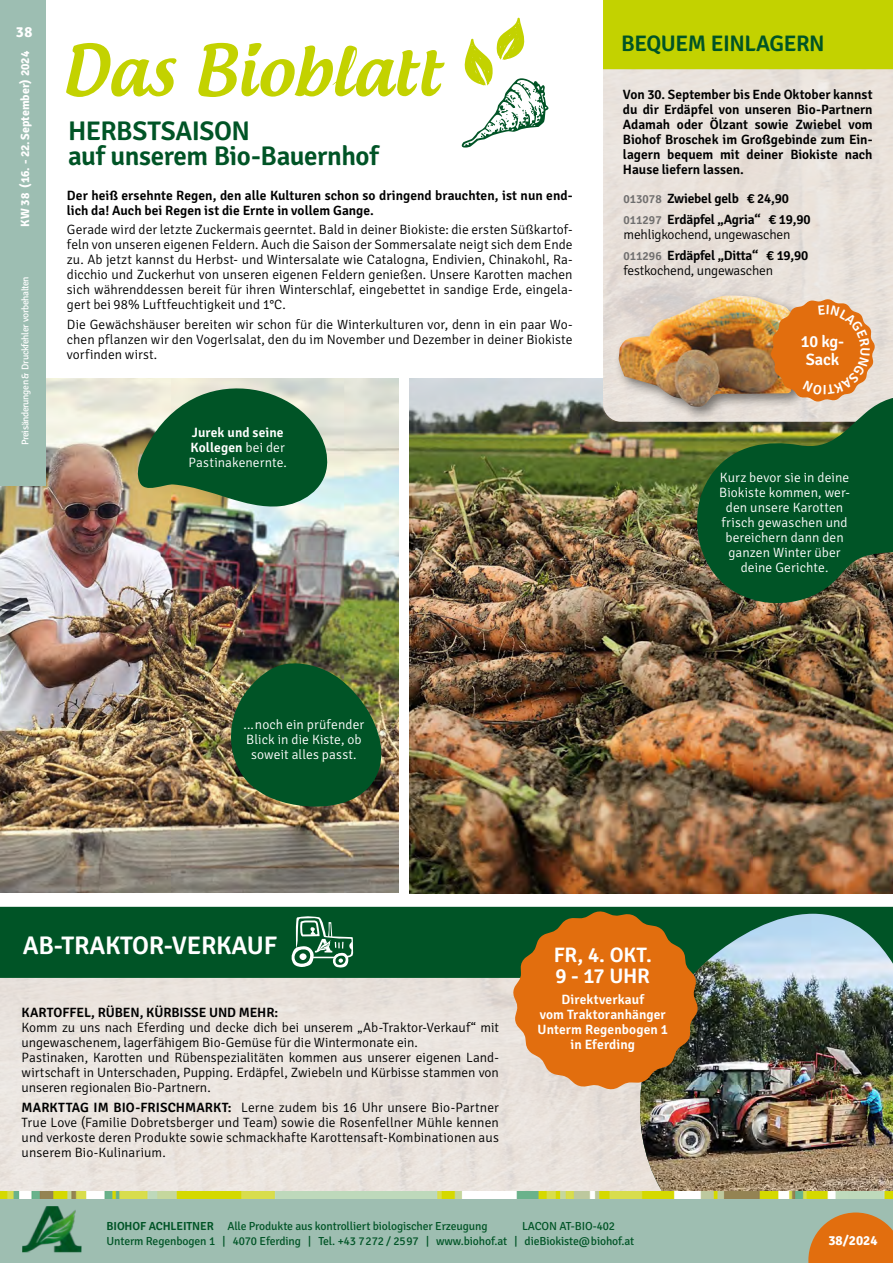
<style>
.page{position:relative;width:893px;height:1263px;background:#fff}
.page>*{position:absolute;margin:0;border:0;box-sizing:border-box;transform-origin:0 0}
.t1{font:500 67.5px "Androgyne";color:#c3d200}
.t2{font:600 27px/25.5px "Signika";letter-spacing:-.02em;color:#005426}
.t3{font:600 25.5px "Signika";letter-spacing:-.01em;color:#fff}
.t4{font:600 22.5px "Signika";letter-spacing:-.025em;color:#005426}
.t5{font:600 21px/21px "Signika";letter-spacing:-.01em;color:#fff}
.t6{font:600 16.5px/18px "Signika";letter-spacing:-.01em;color:#fff;text-align:center}
.t7{font:700 15px "Signika";color:#fff}
.t8{font:300 13.5px/15px "Signika";letter-spacing:-.005em;color:#000;text-align:justify}
.t9{font:600 13.5px/15px "Signika";color:#000}
.t10{font:300 13.5px/15px "Signika";letter-spacing:.005em;color:#fff;text-align:center}
.t11{font:600 13.5px/15px "Signika";letter-spacing:.005em;color:#fff;text-align:center}
.t12{font:700 13.5px "Signika";color:#fff}
.t13{font:700 12px "Signika";color:#fff}
.t14{font:11.7px/15px "Signika";letter-spacing:-.01em;color:#005426}
.t15{font:9.75px "Signika";letter-spacing:-.04em;color:#fff}
.s1{font-weight:600}
.s2{font-size:12px;color:#706f6f}
.s3{font-weight:600;font-size:12px;color:#706f6f}
</style>
<div class="page">
<div style="left:0;top:907px;width:638px;height:71px;background:#005426"></div>
<svg style="left:638px;top:906px;width:255px;height:8px;background:#1c673e"></svg>
<img style="left:638px;top:914px;width:255px;height:277px">
<img style="left:409px;top:379px;width:484px;height:514px">
<img style="left:0;top:379px;width:399px;height:513px">
<div style="left:0;top:0;width:45px;height:486px;background:#9dbeb2"></div>
<div style="left:603px;top:0;width:290px;height:69px;background:#c3d200"></div>
<img style="left:0;top:1191px;width:893px;height:9px">
<div style="left:0;top:1200px;width:893px;height:63px;background:#9ebeb1"></div>
<img style="left:22px;top:1206px;width:60px;height:46px">
<svg style="left:808px;top:1212px;width:85px;height:51px"></svg>
<svg style="left:133px;top:382px;width:196px;height:126px;background:#487e56"></svg>
<img style="left:229px;top:662px;width:158px;height:146px">
<div style="left:614px;top:291px;width:211px;height:131px;background:#000;opacity:.5"></div>
<img style="left:619px;top:296px;width:191px;height:111px">
<svg style="left:291px;top:915px;width:63px;height:52px"></svg>
<svg style="left:462px;top:17px;width:86px;height:131px"></svg>
<img style="left:688px;top:387px;width:205px;height:225px">
<svg style="left:513px;top:911px;width:185px;height:179px;background:#bc7021"></svg>
<svg style="left:771px;top:299px;width:104px;height:103px;background:#df8436"></svg>
<p class="t7" style="left:16px;top:23px;width:18px">38</p>
<p class="t13" style="left:18px;top:227px;width:177px;rotate:-90deg">KW 38 (16. - 22.September) 2024</p>
<p class="t15" style="left:20px;top:445px;width:170px;rotate:-90deg">Preisänderungen &amp; Druckfehler vorbehalten</p>
<h1 class="t1" style="left:62px;top:28px;width:381px">Das Bioblatt</h1>
<h2 class="t2" style="left:68px;top:118px;width:312px">HERBSTSAISON<br>auf unserem Bio-Bauernhof</h2>
<p class="t9" style="left:67px;top:188px;width:507px">Der heiß ersehnte Regen, den alle Kulturen schon so dringend brauchten, ist nun end&shy;lich da! Auch bei Regen ist die Ernte in vollem Gange.</p>
<p class="t8" style="left:67px;top:222px;width:507px">Gerade wird der letzte Zuckermais geerntet. Bald in deiner Biokiste: die ersten Süßkartof&shy;feln von unseren eigenen Feldern. Auch die Saison der Sommersalate neigt sich dem Ende zu. Ab jetzt kannst du Herbst- und Wintersalate wie Catalogna, Endivien, Chinakohl, Ra&shy;dicchio und Zuckerhut von unseren eigenen Feldern genießen. Unsere Karotten machen sich währenddessen bereit für ihren Winterschlaf, eingebettet in sandige Erde, eingela&shy;gert bei 98% Luftfeuchtigkeit und 1°C.</p>
<p class="t8" style="left:67px;top:317px;width:507px">Die Gewächshäuser bereiten wir schon für die Winterkulturen vor, denn in ein paar Wo&shy;chen pflanzen wir den Vogerlsalat, den du im November und Dezember in deiner Biokiste vorfinden wirst.</p>
<p class="t10" style="left:189px;top:425px;width:100px;text-align:left"><span class="s1">Jurek und seine<br>Kollegen</span> bei der<br>Pastinakenernte.</p>
<h3 class="t4" style="left:621px;top:30px;width:205px">BEQUEM EINLAGERN</h3>
<p class="t9" style="left:623px;top:87px;width:251px;text-align:justify">Von 30. September bis Ende Oktober kannst du dir Erdäpfel von unseren Bio-Partnern Adamah oder Ölzant sowie Zwiebel vom Biohof Broschek im Großgebinde zum Ein&shy;lagern bequem mit deiner Biokiste nach Hause liefern lassen.</p>
<p class="t9" style="left:623px;top:188px;width:188px;line-height:21px"><span class="s2">013078</span> Zwiebel gelb € 24,90<br><span class="s2">011297</span> Erdäpfel „Agria“ € 19,90</p>
<p class="t8" style="left:623px;top:224px;width:186px;line-height:21px">mehligkochend, ungewaschen<br><span class="s3">011296</span> <span class="s1">Erdäpfel „Ditta“ € 19,90</span></p>
<p class="t8" style="left:623px;top:263px;width:151px">festkochend, ungewaschen</p>
<p class="t6" style="left:801px;top:332px;width:45px">10 kg-<br>Sack</p>
<p class="t11" style="left:827px;top:397px;width:6px;rotate:-180deg">I</p>
<p class="t10" style="left:719px;top:470px;width:132px">Kurz bevor sie in deine<br>Biokiste kommen, wer&shy;den unsere Karotten frisch gewaschen und bereichern dann den ganzen Winter über deine Gerichte.</p>
<p class="t10" style="left:244px;top:717px;width:122px">...noch ein prüfender<br>Blick in die Kiste, ob soweit alles passt.</p>
<h3 class="t3" style="left:23px;top:931px;width:256px">AB-TRAKTOR-VERKAUF</h3>
<p class="t9" style="left:22px;top:1005px;width:258px">KARTOFFEL, RÜBEN, KÜRBISSE UND MEHR:</p>
<p class="t8" style="left:22px;top:1020px;width:479px;text-align:left">Komm zu uns nach Eferding und decke dich bei unserem „Ab-Traktor-Verkauf“ mit ungewaschenem, lagerfähigem Bio-Gemüse für die Wintermonate ein.<br>Pastinaken, Karotten und Rübenspezialitäten kommen aus unserer eigenen Land&shy;wirtschaft in Unterschaden, Pupping. Erdäpfel, Zwiebeln und Kürbisse stammen von unseren regionalen Bio-Partnern.</p>
<p class="t8" style="left:22px;top:1100px;width:479px"><span class="s1">MARKTTAG IM BIO-FRISCHMARKT:</span> Lerne zudem bis 16 Uhr unsere Bio-Partner True Love (Familie Dobretsberger und Team) sowie die Rosenfellner Mühle kennen und verkoste deren Produkte sowie schmackhafte Karottensaft-Kombinationen aus unserem Bio-Kulinarium.</p>
<h3 class="t5" style="left:554px;top:944px;width:100px">FR, 4. OKT.<br>9 - 17 UHR</h3>
<p class="t11" style="left:538px;top:992px;width:132px">Direktverkauf<br>vom Traktoranhänger<br>Unterm Regenbogen 1 in Eferding</p>
<p class="t14" style="left:107px;top:1219px;width:383px"><span class="s1">BIOHOF ACHLEITNER</span> Alle Produkte aus kontrolliert biologischer Erzeugung</p>
<p class="t14" style="left:107px;top:1219px;width:529px;text-indent:415px">LACON AT-BIO-402<br>Unterm Regenbogen 1 | 4070 Eferding | Tel. +43 7272 / 2597 | www.biohof.at | dieBiokiste@biohof.at</p>
<p class="t12" style="left:828px;top:1232px;width:51px">38/2024</p>
</div>
